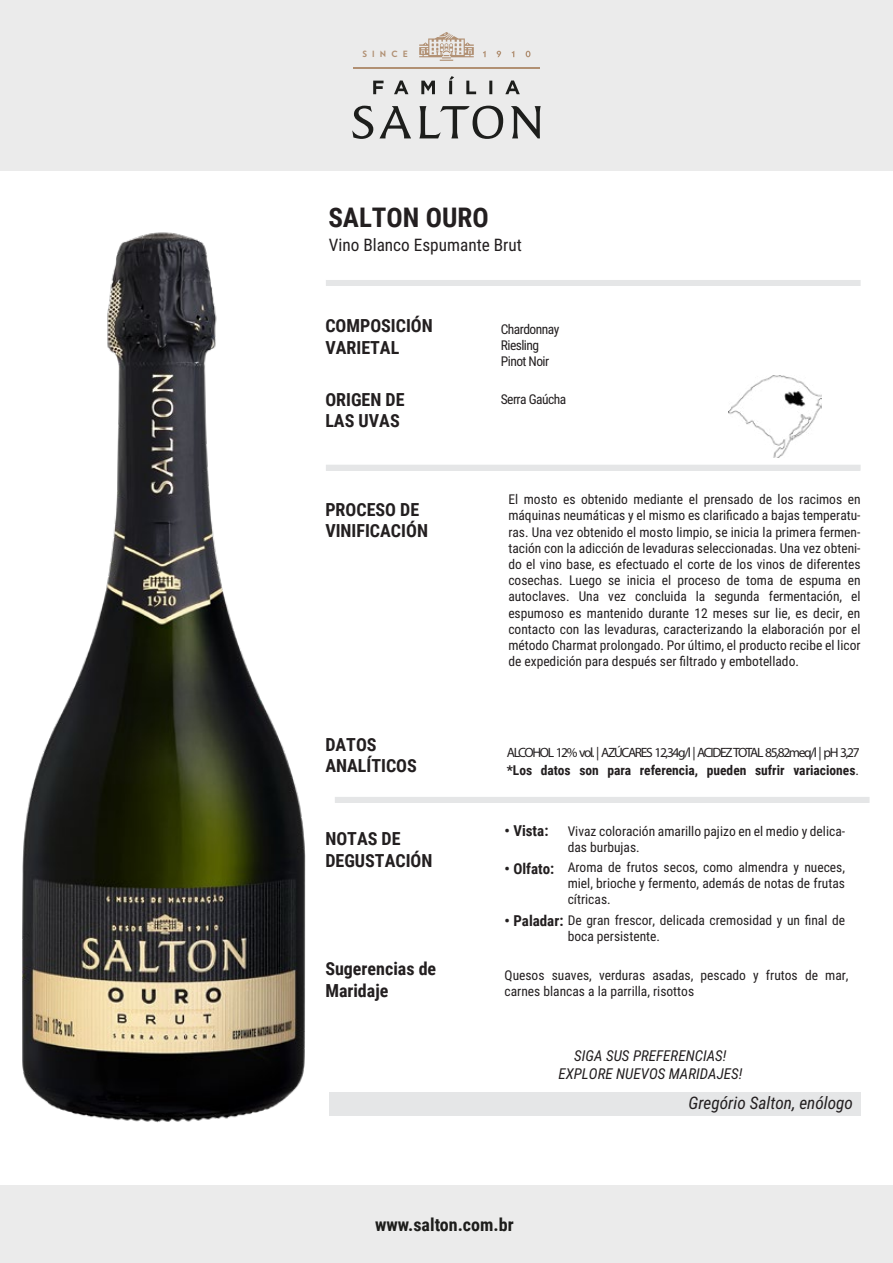
<style>
.page{position:relative;width:893px;height:1263px;background:#fff}
.page>*{position:absolute;margin:0;border:0;box-sizing:border-box;transform-origin:0 0}
.t1{font:700 27px "Roboto Condensed";color:#231f20}
.t2{font:700 18px/21.6px "Roboto Condensed";color:#231f20}
.t3{font:700 18px "Roboto Condensed";color:#1d1d1b}
.t4{font:17.25px "Roboto Condensed";color:#231f20}
.t5{font:italic 17.25px "Roboto Condensed";color:#231f20}
.t6{font:italic 15px/18px "Roboto Condensed";color:#231f20;text-align:center}
.t7{font:700 15px "Roboto Condensed";color:#231f20}
.t8{font:13.5px/16.2px "Roboto Condensed";color:#231f20}
.t9{font:13.5px "Myriad Pro";letter-spacing:-.1em;color:#231f20}
.t10{font:700 13.5px "Roboto Condensed";color:#231f20}
.t11{font:13.5px/16.2px "Roboto Condensed";letter-spacing:-.04em;color:#231f20}
.t12{font:900 8.55px "Guess Sans";letter-spacing:.6em;color:#b19073}
.s1{font-weight:400}
</style>
<div class="page">
<img style="left:22px;top:232px;width:284px;height:891px">
<div style="left:0;top:0;width:893px;height:171px;background:#ebebeb"></div>
<div style="left:0;top:1186px;width:893px;height:77px;background:#ebebeb"></div>
<svg style="left:483px;top:51px;width:47px;height:6px"></svg>
<svg style="left:419px;top:32px;width:55px;height:29px"></svg>
<svg style="left:352px;top:106px;width:189px;height:33px"></svg>
<hr style="left:353px;top:68px;width:187px;height:1px;background:#b19073">
<svg style="left:373px;top:76px;width:147px;height:18px"></svg>
<div style="left:326px;top:280px;width:535px;height:6px;background:#e5e6e7"></div>
<div style="left:326px;top:465px;width:535px;height:6px;background:#e5e6e7"></div>
<div style="left:335px;top:797px;width:535px;height:6px;background:#e5e6e7"></div>
<div style="left:329px;top:1092px;width:531px;height:24px;background:#e5e6e7"></div>
<img style="left:729px;top:375px;width:93px;height:82px">
<p class="t12" style="left:362px;top:49px;width:47px">SINCE</p>
<h1 class="t1" style="left:328px;top:199px;width:162px">SALTON OURO</h1>
<p class="t4" style="left:329px;top:232px;width:195px">Vino Blanco Espumante Brut</p>
<h2 class="t2" style="left:325px;top:314px;width:109px">COMPOSICIÓN<br>VARIETAL</h2>
<h2 class="t2" style="left:325px;top:388px;width:81px">ORIGEN DE<br>LAS UVAS</h2>
<h2 class="t2" style="left:325px;top:498px;width:104px">PROCESO DE<br>VINIFICACIÓN</h2>
<p class="t11" style="left:501px;top:321px;width:60px">Chardonnay<br>Riesling<br>Pinot Noir</p>
<p class="t11" style="left:501px;top:391px;width:67px">Serra Gaúcha</p>
<p class="t8" style="left:508px;top:491px;width:354px;text-align:justify">El mosto es obtenido mediante el prensado de los racimos en máquinas neumáticas y el mismo es clarificado a bajas temperatu&shy;ras. Una vez obtenido el mosto limpio, se inicia la primera fermen&shy;tación con la adicción de levaduras seleccionadas. Una vez obteni&shy;do el vino base, es efectuado el corte de los vinos de diferentes cosechas. Luego se inicia el proceso de toma de espuma en autoclaves. Una vez concluida la segunda fermentación, el espumoso es mantenido durante 12 meses sur lie, es decir, en contacto con las levaduras, caracterizando la elaboración por el método Charmat prolongado. Por último, el producto recibe el licor de expedición para después ser filtrado y embotellado.</p>
<h2 class="t2" style="left:325px;top:733px;width:93px">DATOS<br>ANALÍTICOS</h2>
<p class="t9" style="left:507px;top:744px;width:354px">ALCOHOL 12% vol. | AZÚCARES 12,34g/l | ACIDEZTOTAL 85,82meq/l | pH 3,27</p>
<p class="t10" style="left:507px;top:761px;width:354px">*Los datos son para referencia, pueden sufrir variaciones<span class="s1">.</span></p>
<h2 class="t2" style="left:325px;top:827px;width:109px">NOTAS DE<br>DEGUSTACIÓN</h2>
<h2 class="t2" style="left:325px;top:957px;width:112px">Sugerencias de<br>Maridaje</h2>
<p class="t7" style="left:505px;top:820px;width:45px">• Vista:</p>
<p class="t8" style="left:568px;top:822px;width:279px">Vivaz coloración amarillo pajizo en el medio y delica&shy;das burbujas.</p>
<p class="t8" style="left:568px;top:858px;width:279px;text-align:justify">Aroma de frutos secos, como almendra y nueces, miel, brioche y fermento, además de notas de frutas cítricas.</p>
<p class="t8" style="left:568px;top:911px;width:279px">De gran frescor, delicada cremosidad y un final de boca persistente.</p>
<p class="t7" style="left:505px;top:858px;width:51px">• Olfato:</p>
<p class="t7" style="left:505px;top:910px;width:60px">• Paladar:</p>
<p class="t8" style="left:505px;top:966px;width:345px">Quesos suaves, verduras asadas, pescado y frutos de mar, carnes blancas a la parrilla, risottos</p>
<p class="t6" style="left:558px;top:1046px;width:185px">SIGA SUS PREFERENCIAS!<br>EXPLORE NUEVOS MARIDAJES!</p>
<p class="t5" style="left:688px;top:1091px;width:166px">Gregório Salton, enólogo</p>
<h2 class="t3" style="left:375px;top:1212px;width:140px">www.salton.com.br</h2>
</div>
